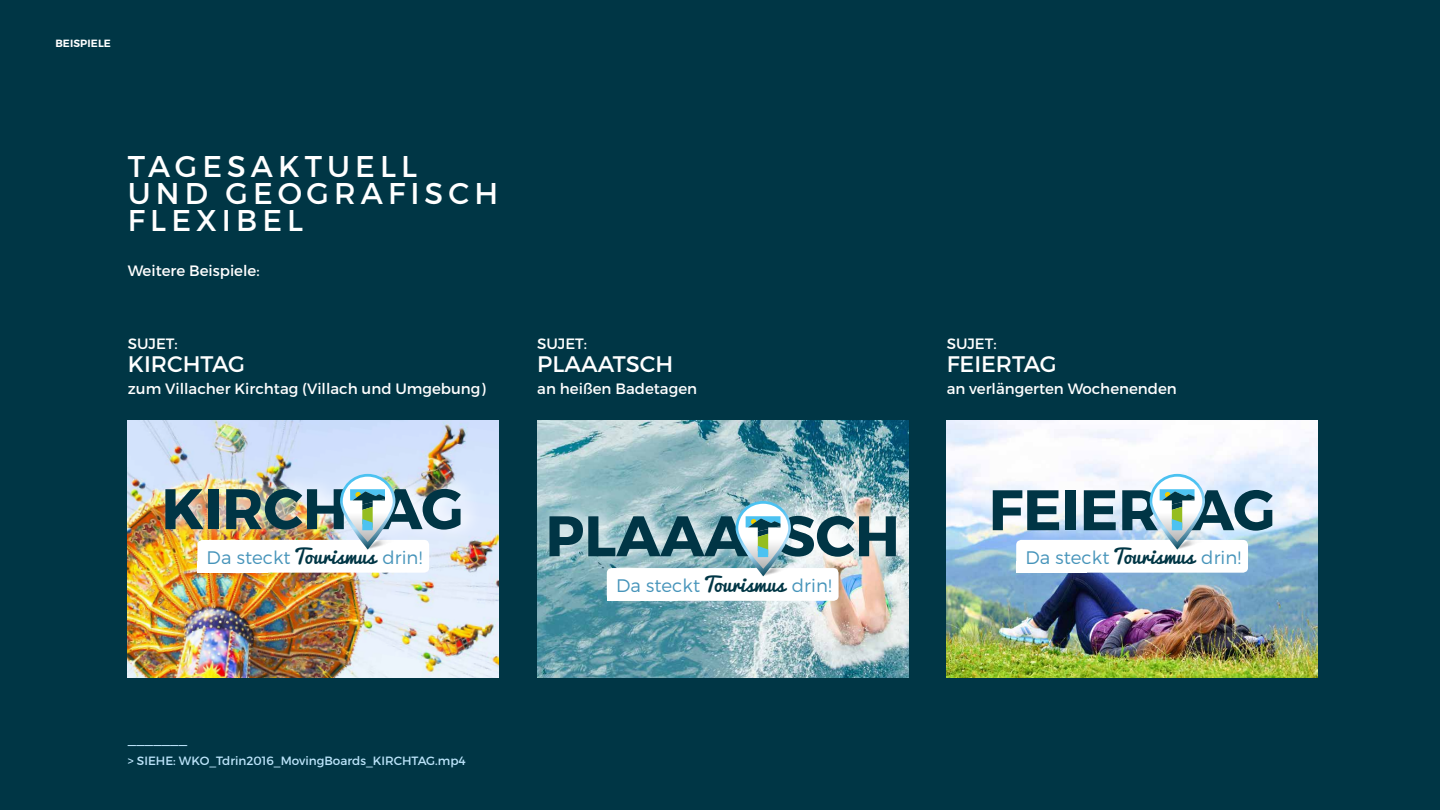
<style>
.page{position:relative;width:1440px;height:810px;background:#003645}
.page>*{position:absolute;margin:0;border:0;box-sizing:border-box;transform-origin:0 0}
.t1{font:700 57.07px "Montserrat";color:#003545}
.t2{font:30px/27px "Montserrat";letter-spacing:.17em;color:#fff}
.t3{font:22.5px "Montserrat";color:#fff}
.t4{font:300 18.15px "Montserrat";letter-spacing:.005em;color:#4694ba}
.t5{font:15px "Montserrat";color:#fff}
.t6{font:15px "Montserrat";color:#bce4fa}
.t7{font:12px "Montserrat";color:#bce4fa}
.t8{font:600 10.5px "Montserrat";letter-spacing:.01em;color:#fff}
.s1{font-family:"Pacifico";font-weight:400;font-size:19.73px;color:#003645}
</style>
<div class="page">
<img style="left:128px;top:421px;width:371px;height:257px">
<img style="left:158px;top:472px;width:326px;height:71px">
<div style="left:197px;top:540px;width:232px;height:33px;background:#fff;border-radius:5px"></div>
<div style="left:197px;top:561px;width:71px;height:12px;background:#fff"></div>
<img style="left:389px;top:520px;width:14px;height:20px">
<svg style="left:340px;top:474px;width:55px;height:76px"></svg>
<svg style="left:343px;top:477px;width:50px;height:65px"></svg>
<svg style="left:350px;top:489px;width:35px;height:41px"></svg>
<img style="left:537px;top:421px;width:371px;height:257px">
<img style="left:542px;top:499px;width:366px;height:71px">
<div style="left:607px;top:568px;width:232px;height:33px;background:#fff;border-radius:5px"></div>
<div style="left:607px;top:589px;width:71px;height:12px;background:#fff"></div>
<img style="left:763px;top:547px;width:36px;height:30px">
<svg style="left:736px;top:501px;width:55px;height:75px"></svg>
<svg style="left:738px;top:504px;width:50px;height:65px"></svg>
<svg style="left:746px;top:516px;width:34px;height:41px"></svg>
<img style="left:947px;top:421px;width:371px;height:257px">
<div style="left:1016px;top:540px;width:232px;height:33px;background:#fff;border-radius:5px"></div>
<div style="left:1016px;top:561px;width:71px;height:12px;background:#fff"></div>
<img style="left:985px;top:473px;width:310px;height:71px">
<img style="left:1195px;top:520px;width:18px;height:24px">
<svg style="left:1150px;top:474px;width:55px;height:76px"></svg>
<svg style="left:1152px;top:477px;width:50px;height:65px"></svg>
<svg style="left:1160px;top:489px;width:35px;height:41px"></svg>
<p class="t8" style="left:55px;top:37px;width:57px">BEISPIELE</p>
<h2 class="t2" style="left:128px;top:153px;width:372px">TAGESAKTUELL<br>UND GEOGRAFISCH<br>FLEXIBEL</h2>
<p class="t5" style="left:128px;top:262px;width:133px">Weitere Beispiele:</p>
<p class="t5" style="left:128px;top:334px;width:51px">SUJET:</p>
<h3 class="t3" style="left:128px;top:350px;width:119px">KIRCHTAG</h3>
<p class="t5" style="left:128px;top:379px;width:359px">zum Villacher Kirchtag (Villach und Umgebung)</p>
<h1 class="t1" style="left:161px;top:474px;width:304px">KIRCHTAG</h1>
<p class="t4" style="left:207px;top:547px;width:217px">Da steckt <span class="s1">Tourismus</span> drin!</p>
<p class="t5" style="left:537px;top:334px;width:51px">SUJET:</p>
<h3 class="t3" style="left:537px;top:350px;width:138px">PLAAATSCH</h3>
<p class="t5" style="left:537px;top:379px;width:161px">an heißen Badetagen</p>
<h1 class="t1" style="left:545px;top:501px;width:356px">PLAAATSCH</h1>
<p class="t4" style="left:616px;top:575px;width:217px">Da steckt <span class="s1">Tourismus</span> drin!</p>
<p class="t5" style="left:947px;top:334px;width:51px">SUJET:</p>
<h3 class="t3" style="left:947px;top:350px;width:112px">FEIERTAG</h3>
<p class="t5" style="left:947px;top:379px;width:232px">an verlängerten Wochenenden</p>
<h1 class="t1" style="left:989px;top:475px;width:288px">FEIERTAG</h1>
<p class="t4" style="left:1025px;top:547px;width:217px">Da steckt <span class="s1">Tourismus</span> drin!</p>
<p class="t6" style="left:128px;top:728px;width:61px">_______</p>
<p class="t7" style="left:128px;top:754px;width:339px">&gt; SIEHE: WKO_Tdrin2016_MovingBoards_KIRCHTAG.mp4</p>
</div>
